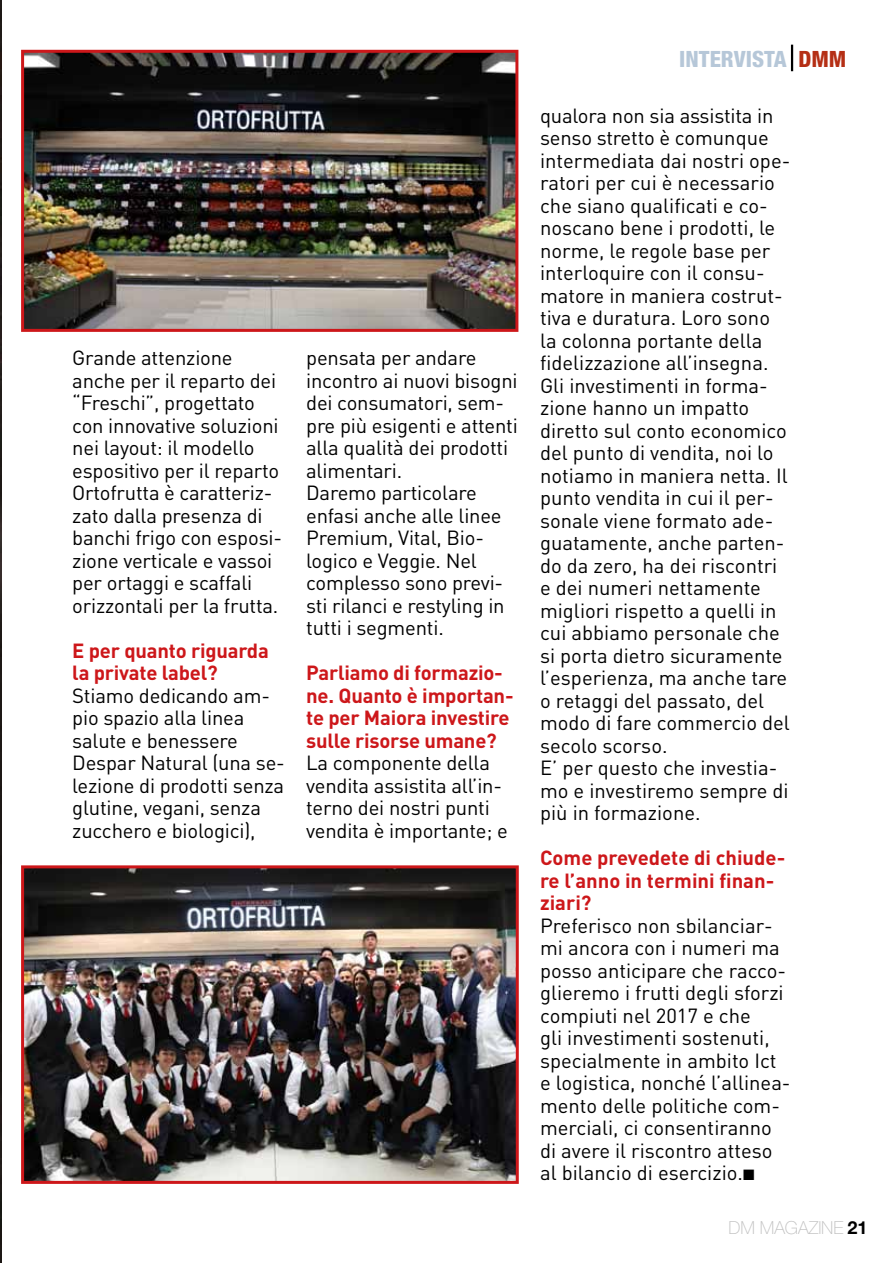
<style>
.page{position:relative;width:893px;height:1263px;background:#fff}
.page>*{position:absolute;margin:0;border:0;box-sizing:border-box;transform-origin:0 0}
.t1{font:800 condensed 22.5px "Helvetica Neue";color:#b6c7d8}
.t2{font:20.25px/22.5px "DIN";letter-spacing:-.01em;color:#000}
.t3{font:700 20.25px/22.5px "DIN";letter-spacing:-.01em;color:#cd171a}
.t4{font:100 18px "Helvetica Neue";letter-spacing:-.005em;color:#c0c0c0}
.s1{color:#b52f15}
.s2{font-weight:700;color:#000}
</style>
<div class="page">
<hr style="left:791px;top:45px;width:2px;height:26px;background:#000">
<img style="left:25px;top:869px;width:490px;height:311px">
<div style="left:21px;top:865px;width:498px;height:319px;border:3px solid #cd171a"></div>
<img style="left:25px;top:54px;width:489px;height:274px">
<div style="left:21px;top:50px;width:497px;height:282px;border:3px solid #cd171a"></div>
<img style="left:0;top:0;width:1px;height:1263px">
<p class="t2" style="left:72px;top:346px;width:211px">Grande attenzione anche per il reparto dei “Freschi”, progettato con innovative soluzioni nei layout: il modello espositivo per il reparto<br>Ortofrutta è caratteriz&shy;zato dalla presenza di banchi frigo con esposi&shy;zione verticale e vassoi per ortaggi e scaffali orizzontali per la frutta.</p>
<p class="t3" style="left:72px;top:638px;width:198px">E per quanto riguarda la private label?</p>
<p class="t2" style="left:72px;top:684px;width:214px">Stiamo dedicando am&shy;pio spazio alla linea salute e benessere<br>Despar Natural (una se&shy;lezione di prodotti senza glutine, vegani, senza zucchero e biologici),</p>
<p class="t2" style="left:306px;top:346px;width:213px">pensata per andare incontro ai nuovi bisogni dei consumatori, sem&shy;pre più esigenti e attenti alla qualità dei prodotti alimentari.<br>Daremo particolare enfasi anche alle linee<br>Premium, Vital, Bio&shy;logico e Veggie. Nel complesso sono previ&shy;sti rilanci e restyling in tutti i segmenti.</p>
<p class="t3" style="left:306px;top:661px;width:209px">Parliamo di formazio&shy;ne. Quanto è importan&shy;te per Maiora investire sulle risorse umane?</p>
<p class="t2" style="left:306px;top:751px;width:203px">La componente della vendita assistita all’in&shy;terno dei nostri punti vendita è importante; e</p>
<p class="t1" style="left:679px;top:45px;width:169px">INTERVISTA <span class="s1">DMM</span></p>
<p class="t2" style="left:540px;top:104px;width:252px">qualora non sia assistita in senso stretto è comunque intermediata dai nostri ope&shy;ratori per cui è necessario che siano qualificati e co&shy;noscano bene i prodotti, le norme, le regole base per interloquire con il consu&shy;matore in maniera costrut&shy;tiva e duratura. Loro sono la colonna portante della fidelizzazione all’insegna.<br>Gli investimenti in forma&shy;zione hanno un impatto diretto sul conto economico del punto di vendita, noi lo notiamo in maniera netta. Il punto vendita in cui il per&shy;sonale viene formato ade&shy;guatamente, anche parten&shy;do da zero, ha dei riscontri e dei numeri nettamente migliori rispetto a quelli in cui abbiamo personale che si porta dietro sicuramente l’esperienza, ma anche tare o retaggi del passato, del modo di fare commercio del secolo scorso.<br>E’ per questo che investia&shy;mo e investiremo sempre di più in formazione.</p>
<p class="t3" style="left:540px;top:846px;width:247px">Come prevedete di chiude&shy;re l’anno in termini finan&shy;ziari?</p>
<p class="t2" style="left:540px;top:914px;width:252px">Preferisco non sbilanciar&shy;mi ancora con i numeri ma posso anticipare che racco&shy;glieremo i frutti degli sforzi compiuti nel 2017 e che<br>gli investimenti sostenuti, specialmente in ambito Ict e logistica, nonché l’allinea&shy;mento delle politiche com&shy;merciali, ci consentiranno di avere il riscontro atteso al bilancio di esercizio.■</p>
<p class="t4" style="left:728px;top:1217px;width:140px">DM MAGAZINE <span class="s2">21</span></p>
</div>
